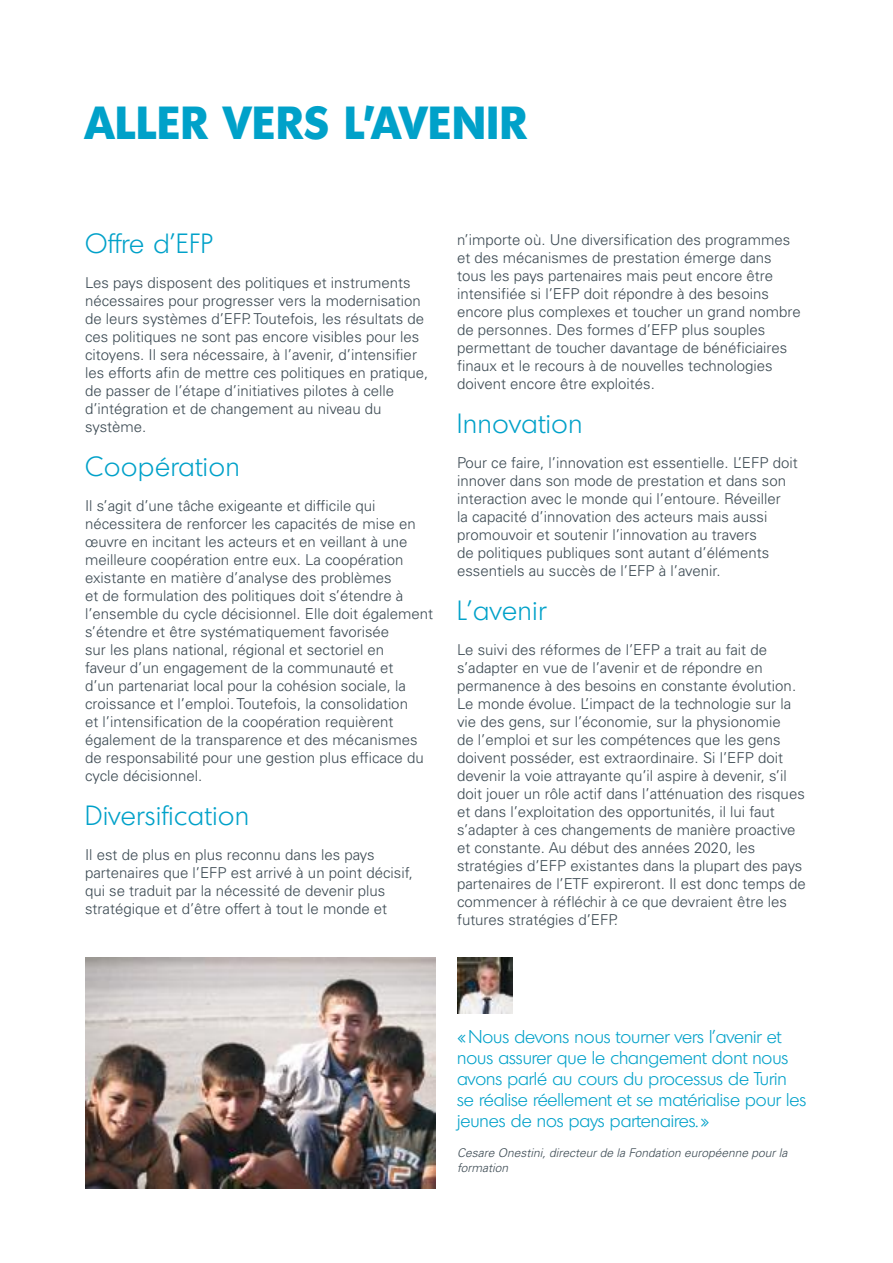
<style>
.page{position:relative;width:893px;height:1263px;background:#fff}
.page>*{position:absolute;margin:0;border:0;box-sizing:border-box;transform-origin:0 0}
.t1{font:700 45px "Montreal TS";letter-spacing:.03em;color:#00a1c9}
.t2{font:300 27px "Montreal TS";letter-spacing:.03em;color:#00a1c9}
.t3{font:300 18px/21px "Montreal TS";color:#00a1c9}
.t4{font:300 15px/18px "Univers LT Std";color:#3c4a53}
.t5{font:italic 300 12px/15px "Univers LT Std";color:#3c4a53}
</style>
<div class="page">
<img style="left:85px;top:958px;width:351px;height:231px">
<img style="left:457px;top:958px;width:55px;height:55px">
<h1 class="t1" style="left:85px;top:92px;width:443px">ALLER VERS L’AVENIR</h1>
<h2 class="t2" style="left:85px;top:227px;width:129px">Offre d’EFP</h2>
<p class="t4" style="left:85px;top:274px;width:345px">Les pays disposent des politiques et instruments nécessaires pour progresser vers la modernisation de leurs systèmes d’EFP. Toutefois, les résultats de ces politiques ne sont pas encore visibles pour les citoyens. Il sera nécessaire, à l’avenir, d’intensifier les efforts afin de mettre ces politiques en pratique, de passer de l’étape d’initiatives pilotes à celle d’intégration et de changement au niveau du système.</p>
<h2 class="t2" style="left:85px;top:450px;width:156px">Coopération</h2>
<p class="t4" style="left:85px;top:497px;width:350px">Il s’agit d’une tâche exigeante et difficile qui nécessitera de renforcer les capacités de mise en œuvre en incitant les acteurs et en veillant à une meilleure coopération entre eux. La coopération existante en matière d’analyse des problèmes<br>et de formulation des politiques doit s’étendre à l’ensemble du cycle décisionnel. Elle doit également s’étendre et être systématiquement favorisée<br>sur les plans national, régional et sectoriel en<br>faveur d’un engagement de la communauté et<br>d’un partenariat local pour la cohésion sociale, la croissance et l’emploi. Toutefois, la consolidation<br>et l’intensification de la coopération requièrent également de la transparence et des mécanismes de responsabilité pour une gestion plus efficace du cycle décisionnel.</p>
<h2 class="t2" style="left:85px;top:799px;width:166px">Diversification</h2>
<p class="t4" style="left:85px;top:846px;width:329px">Il est de plus en plus reconnu dans les pays partenaires que l’EFP est arrivé à un point décisif, qui se traduit par la nécessité de devenir plus stratégique et d’être offert à tout le monde et</p>
<p class="t4" style="left:457px;top:230px;width:345px">n’importe où. Une diversification des programmes et des mécanismes de prestation émerge dans tous les pays partenaires mais peut encore être intensifiée si l’EFP doit répondre à des besoins encore plus complexes et toucher un grand nombre de personnes. Des formes d’EFP plus souples permettant de toucher davantage de bénéficiaires finaux et le recours à de nouvelles technologies doivent encore être exploités.</p>
<h2 class="t2" style="left:457px;top:407px;width:127px">Innovation</h2>
<p class="t4" style="left:457px;top:453px;width:342px">Pour ce faire, l’innovation est essentielle. L’EFP doit innover dans son mode de prestation et dans son interaction avec le monde qui l’entoure. Réveiller<br>la capacité d’innovation des acteurs mais aussi promouvoir et soutenir l’innovation au travers<br>de politiques publiques sont autant d’éléments essentiels au succès de l’EFP à l’avenir.</p>
<h2 class="t2" style="left:457px;top:594px;width:90px">L’avenir</h2>
<p class="t4" style="left:457px;top:640px;width:350px">Le suivi des réformes de l’EFP a trait au fait de s’adapter en vue de l’avenir et de répondre en permanence à des besoins en constante évolution.<br>Le monde évolue. L’impact de la technologie sur la vie des gens, sur l’économie, sur la physionomie<br>de l’emploi et sur les compétences que les gens doivent posséder, est extraordinaire. Si l’EFP doit devenir la voie attrayante qu’il aspire à devenir, s’il doit jouer un rôle actif dans l’atténuation des risques et dans l’exploitation des opportunités, il lui faut s’adapter à ces changements de manière proactive et constante. Au début des années 2020, les stratégies d’EFP existantes dans la plupart des pays partenaires de l’ETF expireront. Il est donc temps de commencer à réfléchir à ce que devraient être les futures stratégies d’EFP.</p>
<p class="t3" style="left:457px;top:1026px;width:351px">«Nous devons nous tourner vers l’avenir et nous assurer que le changement dont nous avons parlé au cours du processus de Turin se réalise réellement et se matérialise pour les jeunes de nos pays partenaires.»</p>
<p class="t5" style="left:457px;top:1145px;width:332px">Cesare Onestini, directeur de la Fondation européenne pour la formation</p>
</div>
